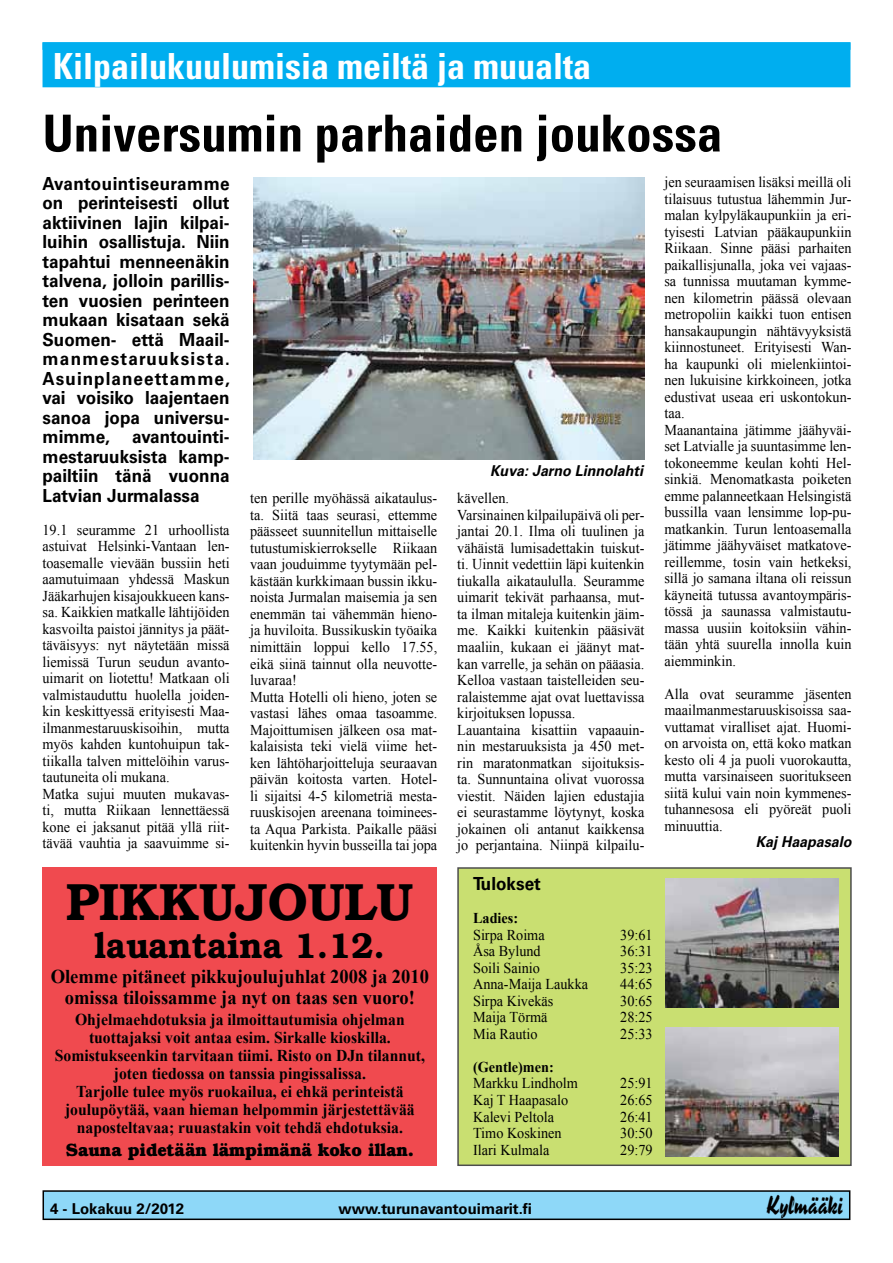
<style>
.page{position:relative;width:893px;height:1263px;background:#fff}
.page>*{position:absolute;margin:0;border:0;box-sizing:border-box;transform-origin:0 0}
.t1{font:600 52.5px "Bookman Std";color:#000;scale:.95 1}
.t2{font:700 condensed 51px "Univers";color:#000}
.t3{font:700 condensed 36px "Univers";color:#fff}
.t4{font:600 36px "Bookman Std";color:#000;scale:.95 1}
.t5{font:24px "Reporter Two";color:#000}
.t6{font:700 19.5px/21px "Times New Roman";color:#000;text-align:center;scale:.95 1}
.t7{font:700 18px/19.5px "Univers LT Std";color:#000;text-align:justify;scale:.95 1}
.t8{font:700 18px "Bookman Std";color:#000;scale:.95 1}
.t9{font:700 16.5px/18px "Times New Roman";color:#000;text-align:center;scale:.95 1}
.t10{font:15px/16.5px "Times New Roman";color:#000;scale:.95 1}
.t11{font:700 15px "Univers LT Std";color:#000}
.t12{font:italic 700 15px "Univers";color:#000;scale:.95 1}
.t13{font:700 15px "Times New Roman";color:#000;scale:.95 1}
.t14{font:italic 700 15px "Univers LT Std";color:#000;scale:.95 1}
</style>
<div class="page">
<div style="left:43px;top:1191px;width:807px;height:28px;background:#8ed8f8"></div>
<div style="left:43px;top:1190px;width:807px;height:30px;border:2px solid #000"></div>
<div style="left:43px;top:42px;width:807px;height:45px;background:#00aeef"></div>
<div style="left:458px;top:868px;width:393px;height:297px;background:#c9df71"></div>
<img style="left:253px;top:177px;width:391px;height:282px">
<img style="left:665px;top:1027px;width:173px;height:130px">
<img style="left:665px;top:878px;width:173px;height:130px">
<div style="left:43px;top:867px;width:394px;height:299px;background:#f04a4f"></div>
<h3 class="t3" style="left:53px;top:44px;width:540px">Kilpailukuulumisia meiltä ja muualta</h3>
<h2 class="t2" style="left:43px;top:102px;width:681px">Universumin parhaiden joukossa</h2>
<p class="t7" style="left:43px;top:174px;width:199px">Avantouintiseuramme on perinteisesti ollut aktiivinen lajin kilpai&shy;luihin osallistuja. Niin tapahtui menneenäkin talvena, jolloin parillis&shy;ten vuosien perinteen mukaan kisataan sekä Suomen- että Maail&shy;manmestaruuksista.<br>Asuinplaneettamme, vai voisiko laajentaen sanoa jopa universu&shy;mimme, avantouinti&shy;mestaruuksista kamp&shy;pailtiin tänä vuonna Latvian Jurmalassa</p>
<p class="t10" style="left:43px;top:521px;width:198px">19.1 seuramme 21 urhoollista astuivat Helsinki-Vantaan len&shy;toasemalle vievään bussiin heti aamutuimaan yhdessä Maskun<br>Jääkarhujen kisajoukkueen kans&shy;sa. Kaikkien matkalle lähtijöiden kasvoilta paistoi jännitys ja päät&shy;täväisyys: nyt näytetään missä liemissä Turun seudun avanto&shy;uimarit on liotettu! Matkaan oli valmistauduttu huolella joiden&shy;kin keskittyessä erityisesti Maa&shy;ilmanmestaruuskisoihin, mutta myös kahden kuntohuipun tak&shy;tiikalla talven mittelöihin varus&shy;tautuneita oli mukana.<br>Matka sujui muuten mukavas&shy;ti, mutta Riikaan lennettäessä kone ei jaksanut pitää yllä riit&shy;tävää vauhtia ja saavuimme si-</p>
<p class="t10" style="left:664px;top:174px;width:198px">jen seuraamisen lisäksi meillä oli tilaisuus tutustua lähemmin Jur&shy;malan kylpyläkaupunkiin ja eri&shy;tyisesti Latvian pääkaupunkiin<br>Riikaan. Sinne pääsi parhaiten paikallisjunalla, joka vei vajaas&shy;sa tunnissa muutaman kymme&shy;nen kilometrin päässä olevaan metropoliin kaikki tuon entisen hansakaupungin nähtävyyksistä kiinnostuneet. Erityisesti Wan&shy;ha kaupunki oli mielenkiintoi&shy;nen lukuisine kirkkoineen, jotka edustivat useaa eri uskontokun&shy;taa.<br>Maanantaina jätimme jäähyväi&shy;set Latvialle ja suuntasimme len&shy;tokoneemme keulan kohti Hel&shy;sinkiä. Menomatkasta poiketen emme palanneetkaan Helsingistä bussilla vaan lensimme lop-pu&shy;matkankin. Turun lentoasemalla jätimme jäähyväiset matkatove&shy;reillemme, tosin vain hetkeksi, sillä jo samana iltana oli reissun käyneitä tutussa avantoympäris&shy;tössä ja saunassa valmistautu&shy;massa uusiin koitoksiin vähin&shy;tään yhtä suurella innolla kuin aiemminkin.</p>
<p class="t10" style="left:664px;top:685px;width:198px;text-align:justify">Alla ovat seuramme jäsenten maailmanmestaruuskisoissa saa&shy;vuttamat viralliset ajat. Huomi&shy;on arvoista on, että koko matkan kesto oli 4 ja puoli vuorokautta, mutta varsinaiseen suoritukseen siitä kului vain noin kymmenes&shy;tuhannesosa eli pyöreät puoli minuuttia.</p>
<p class="t14" style="left:756px;top:833px;width:102px">Kaj Haapasalo</p>
<p class="t12" style="left:490px;top:461px;width:162px">Kuva: Jarno Linnolahti</p>
<p class="t10" style="left:250px;top:490px;width:198px">ten perille myöhässä aikataulus&shy;ta. Siitä taas seurasi, ettemme päässeet suunnitellun mittaiselle tutustumiskierrokselle Riikaan vaan jouduimme tyytymään pel&shy;kästään kurkkimaan bussin ikku&shy;noista Jurmalan maisemia ja sen enemmän tai vähemmän hieno&shy;ja huviloita. Bussikuskin työaika nimittäin loppui kello 17.55, eikä siinä tainnut olla neuvotte&shy;luvaraa!<br>Mutta Hotelli oli hieno, joten se vastasi lähes omaa tasoamme.<br>Majoittumisen jälkeen osa mat&shy;kalaisista teki vielä viime het&shy;ken lähtöharjoitteluja seuraavan päivän koitosta varten. Hotel&shy;li sijaitsi 4-5 kilometriä mesta&shy;ruuskisojen areenana toiminees&shy;ta Aqua Parkista. Paikalle pääsi kuitenkin hyvin busseilla tai jopa</p>
<p class="t10" style="left:457px;top:490px;width:198px">kävellen.<br>Varsinainen kilpailupäivä oli per&shy;jantai 20.1. Ilma oli tuulinen ja vähäistä lumisadettakin tuiskut&shy;ti. Uinnit vedettiin läpi kuitenkin tiukalla aikataululla. Seuramme uimarit tekivät parhaansa, mut&shy;ta ilman mitaleja kuitenkin jäim&shy;me. Kaikki kuitenkin pääsivät maaliin, kukaan ei jäänyt mat&shy;kan varrelle, ja sehän on pääasia.<br>Kelloa vastaan taistelleiden seu&shy;ralaistemme ajat ovat luettavissa kirjoituksen lopussa.<br>Lauantaina kisattiin vapaauin&shy;nin mestaruuksista ja 450 met&shy;rin maratonmatkan sijoituksis&shy;ta. Sunnuntaina olivat vuorossa viestit. Näiden lajien edustajia ei seurastamme löytynyt, koska jokainen oli antanut kaikkensa jo perjantaina. Niinpä kilpailu-</p>
<h1 class="t1" style="left:66px;top:871px;width:367px">PIKKUJOULU</h1>
<h3 class="t4" style="left:95px;top:924px;width:307px">lauantaina 1.12.</h3>
<h3 class="t6" style="left:51px;top:965px;width:400px">Olemme pitäneet pikkujoulujuhlat 2008 ja 2010 omissa tiloissamme ja nyt on taas sen vuoro!</h3>
<p class="t9" style="left:55px;top:1010px;width:391px">Ohjelmaehdotuksia ja ilmoittautumisia ohjelman tuottajaksi voit antaa esim. Sirkalle kioskilla.<br>Somistukseenkin tarvitaan tiimi. Risto on DJn tilannut, joten tiedossa on tanssia pingissalissa.<br>Tarjolle tulee myös ruokailua, ei ehkä perinteistä joulupöytää, vaan hieman helpommin järjestettävää naposteltavaa; ruuastakin voit tehdä ehdotuksia.</p>
<p class="t8" style="left:66px;top:1138px;width:368px">Sauna pidetään lämpimänä koko illan.</p>
<p class="t7" style="left:473px;top:874px;width:73px">Tulokset</p>
<p class="t13" style="left:473px;top:908px;width:49px">Ladies:</p>
<p class="t10" style="left:473px;top:926px;width:77px">Sirpa Roima</p>
<p class="t10" style="left:620px;top:926px;width:36px">39:61</p>
<p class="t10" style="left:473px;top:943px;width:73px">Åsa Bylund</p>
<p class="t10" style="left:620px;top:943px;width:36px">36:31</p>
<p class="t10" style="left:473px;top:959px;width:72px">Soili Sainio</p>
<p class="t10" style="left:620px;top:959px;width:36px">35:23</p>
<p class="t10" style="left:473px;top:976px;width:123px">Anna-Maija Laukka</p>
<p class="t10" style="left:620px;top:976px;width:36px">44:65</p>
<p class="t10" style="left:473px;top:992px;width:86px">Sirpa Kivekäs</p>
<p class="t10" style="left:620px;top:992px;width:36px">30:65</p>
<p class="t10" style="left:473px;top:1009px;width:80px">Maija Törmä</p>
<p class="t10" style="left:620px;top:1009px;width:36px">28:25</p>
<p class="t10" style="left:473px;top:1025px;width:69px">Mia Rautio</p>
<p class="t10" style="left:620px;top:1025px;width:36px">25:33</p>
<p class="t13" style="left:473px;top:1056px;width:86px">(Gentle)men:</p>
<p class="t10" style="left:473px;top:1075px;width:112px">Markku Lindholm</p>
<p class="t10" style="left:620px;top:1075px;width:36px">25:91</p>
<p class="t10" style="left:473px;top:1091px;width:102px">Kaj T Haapasalo</p>
<p class="t10" style="left:620px;top:1091px;width:36px">26:65</p>
<p class="t10" style="left:473px;top:1108px;width:87px">Kalevi Peltola</p>
<p class="t10" style="left:620px;top:1108px;width:36px">26:41</p>
<p class="t10" style="left:473px;top:1124px;width:95px">Timo Koskinen</p>
<p class="t10" style="left:620px;top:1124px;width:36px">30:50</p>
<p class="t10" style="left:473px;top:1141px;width:82px">Ilari Kulmala</p>
<p class="t10" style="left:620px;top:1141px;width:36px">29:79</p>
<p class="t11" style="left:50px;top:1199px;width:136px">4 - Lokakuu 2/2012</p>
<p class="t11" style="left:338px;top:1199px;width:195px">www.turunavantouimarit.fi</p>
<h3 class="t5" style="left:766px;top:1190px;width:79px">Kylmääki</h3>
</div>
